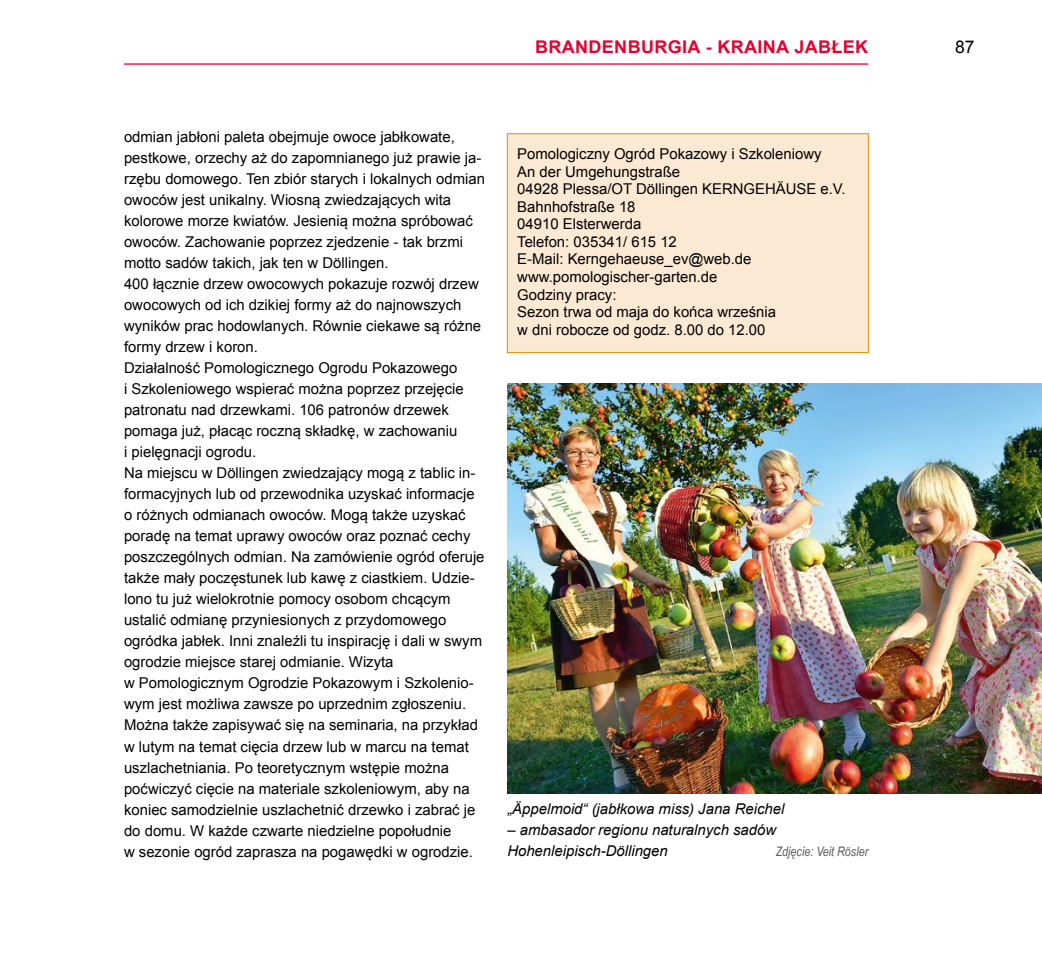
<style>
.page{position:relative;width:1042px;height:968px;background:#fff}
.page>*{position:absolute;margin:0;border:0;box-sizing:border-box;transform-origin:0 0}
.t1{font:700 17.5px "Arial";letter-spacing:.02em;color:#e4032e}
.t2{font:17.5px "Arial";color:#000}
.t3{font:14.88px/21px "Arial";color:#000}
.t4{font:italic 14.88px/21px "Arial";color:#000}
.t5{font:italic 13.12px "Arial Narrow";color:#575756}
</style>
<div class="page">
<hr style="left:124px;top:63px;width:744px;height:2px;background:#e4032e">
<div style="left:507px;top:133px;width:362px;height:220px;background:#fbe9d3;border:1px solid #e28e04"></div>
<img style="left:507px;top:383px;width:535px;height:410px">
<p class="t1" style="left:535px;top:36px;width:335px">BRANDENBURGIA - KRAINA JABŁEK</p>
<p class="t2" style="left:955px;top:36px;width:21px">87</p>
<p class="t3" style="left:124px;top:126px;width:362px">odmian jabłoni paleta obejmuje owoce jabłkowate, pestkowe, orzechy aż do zapomnianego już prawie ja&shy;rzębu domowego. Ten zbiór starych i lokalnych odmian owoców jest unikalny. Wiosną zwiedzających wita kolorowe morze kwiatów. Jesienią można spróbować owoców. Zachowanie poprzez zjedzenie - tak brzmi motto sadów takich, jak ten w Döllingen.<br>400 łącznie drzew owocowych pokazuje rozwój drzew owocowych od ich dzikiej formy aż do najnowszych wyników prac hodowlanych. Równie ciekawe są różne formy drzew i koron.<br>Działalność Pomologicznego Ogrodu Pokazowego<br>i Szkoleniowego wspierać można poprzez przejęcie patronatu nad drzewkami. 106 patronów drzewek pomaga już, płacąc roczną składkę, w zachowaniu<br>i pielęgnacji ogrodu.<br>Na miejscu w Döllingen zwiedzający mogą z tablic in&shy;formacyjnych lub od przewodnika uzyskać informacje o różnych odmianach owoców. Mogą także uzyskać poradę na temat uprawy owoców oraz poznać cechy poszczególnych odmian. Na zamówienie ogród oferuje także mały poczęstunek lub kawę z ciastkiem. Udzie&shy;lono tu już wielokrotnie pomocy osobom chcącym ustalić odmianę przyniesionych z przydomowego ogródka jabłek. Inni znaleźli tu inspirację i dali w swym ogrodzie miejsce starej odmianie. Wizyta<br>w Pomologicznym Ogrodzie Pokazowym i Szkolenio&shy;wym jest możliwa zawsze po uprzednim zgłoszeniu.<br>Można także zapisywać się na seminaria, na przykład w lutym na temat cięcia drzew lub w marcu na temat uszlachetniania. Po teoretycznym wstępie można poćwiczyć cięcie na materiale szkoleniowym, aby na koniec samodzielnie uszlachetnić drzewko i zabrać je do domu. W każde czwarte niedzielne popołudnie<br>w sezonie ogród zaprasza na pogawędki w ogrodzie.</p>
<p class="t3" style="left:517px;top:146px;width:330px;line-height:17.5px">Pomologiczny Ogród Pokazowy i Szkoleniowy<br>An der Umgehungstraße<br>04928 Plessa/OT Döllingen KERNGEHÄUSE e.V.<br>Bahnhofstraße 18<br>04910 Elsterwerda<br>Telefon: 035341/ 615 12<br>E-Mail: Kerngehaeuse_ev@web.de www.pomologischer-garten.de<br>Godziny pracy:<br>Sezon trwa od maja do końca września<br>w dni robocze od godz. 8.00 do 12.00</p>
<p class="t4" style="left:507px;top:798px;width:278px">„Äppelmoid“ (jabłkowa miss) Jana Reichel</p>
<p class="t4" style="left:507px;top:819px;width:270px">– ambasador regionu naturalnych sadów<br>Hohenleipisch-Döllingen</p>
<p class="t5" style="left:776px;top:842px;width:94px">Zdjęcie: Veit Rösler</p>
</div>
